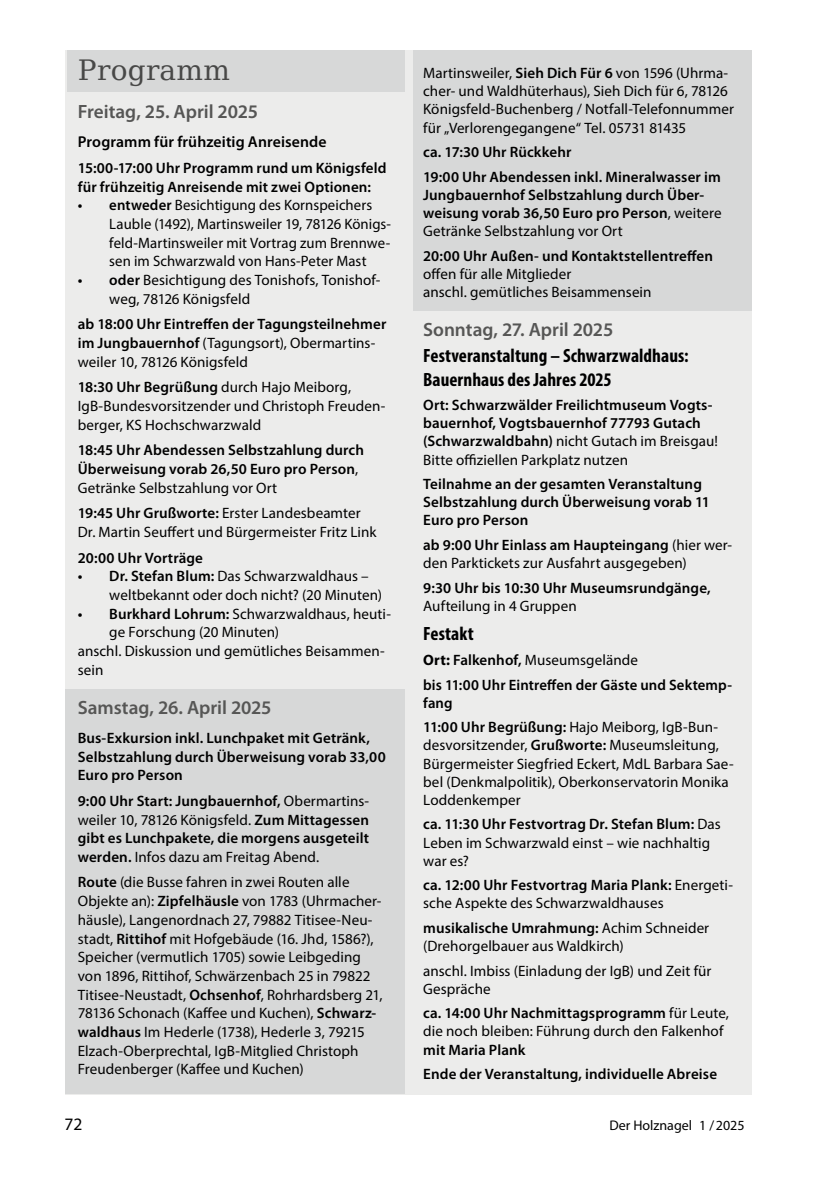
<style>
.page{position:relative;width:834px;height:1181px;background:#fff}
.page>*{position:absolute;margin:0;border:0;box-sizing:border-box;transform-origin:0 0}
.t1{font:28px "Prima Serif BT";letter-spacing:.015em;color:#484847}
.t2{font:700 condensed 19.25px/23.3px "Myriad Pro";letter-spacing:.005em;color:#000}
.t3{font:600 19.25px "Myriad Pro";letter-spacing:-.005em;color:#565655}
.t4{font:17.5px "Myriad Pro";color:#000}
.t5{font:600 15.75px "Myriad Pro";letter-spacing:.005em;color:#000}
.t6{font:15.05px/18.7px "Myriad Pro";letter-spacing:.005em;color:#000}
.t7{font:600 15.05px/18.7px "Myriad Pro";letter-spacing:.005em;color:#000}
.t8{font:14px "Myriad Pro";color:#000}
.s1{font-weight:600}
.s2{font-weight:400}
.s3{font-weight:700}
</style>
<div class="page">
<div style="left:65px;top:50px;width:686px;height:1044px;background:#ececeb"></div>
<div style="left:65px;top:690px;width:340px;height:404px;background:#d7d8d8"></div>
<div style="left:413px;top:50px;width:338px;height:261px;background:#d7d8d8"></div>
<div style="left:67px;top:50px;width:337px;height:42px;background:#d7d8d8"></div>
<h1 class="t1" style="left:78px;top:50px;width:154px">Programm</h1>
<p class="t3" style="left:78px;top:99px;width:182px">Freitag, 25. April 2025</p>
<p class="t5" style="left:78px;top:132px;width:250px">Programm für frühzeitig Anreisende</p>
<p class="t7" style="left:78px;top:158px;width:310px">15:00-17:00 Uhr Programm rund um Königsfeld für frühzeitig Anreisende mit zwei Optionen:</p>
<p class="t6" style="left:109px;top:196px;width:283px;text-indent:-32px"><span class="s1">• entweder</span> Besichtigung des Kornspeichers Lauble (1492), Martinsweiler 19, 78126 Königs&shy;feld-Martinsweiler mit Vortrag zum Brennwe&shy;sen im Schwarzwald von Hans-Peter Mast</p>
<p class="t6" style="left:109px;top:270px;width:272px;text-indent:-32px"><span class="s1">• oder</span> Besichtigung des Tonishofs, Tonishof&shy;weg, 78126 Königsfeld</p>
<p class="t7" style="left:78px;top:315px;width:310px">ab 18:00 Uhr Eintreffen der Tagungsteilnehmer im Jungbauernhof <span class="s2">(Tagungsort), Obermartins&shy;weiler 10, 78126 Königsfeld</span></p>
<p class="t6" style="left:78px;top:378px;width:309px"><span class="s1">18:30 Uhr Begrüßung</span> durch Hajo Meiborg,<br>IgB-Bundesvorsitzender und Christoph Freuden&shy;berger, KS Hochschwarzwald</p>
<p class="t7" style="left:78px;top:440px;width:288px">18:45 Uhr Abendessen Selbstzahlung durch<br>Überweisung vorab 26,50 Euro pro Person<span class="s2">,<br>Getränke Selbstzahlung vor Ort</span></p>
<p class="t6" style="left:78px;top:504px;width:300px"><span class="s1">19:45 Uhr Grußworte:</span> Erster Landesbeamter<br>Dr. Martin Seuffert und Bürgermeister Fritz Link</p>
<p class="t7" style="left:78px;top:548px;width:127px">20:00 Uhr Vorträge</p>
<p class="t6" style="left:109px;top:567px;width:274px;text-indent:-31px"><span class="s1">• Dr. Stefan Blum:</span> Das Schwarzwaldhaus – weltbekannt oder doch nicht? (20 Minuten)</p>
<p class="t6" style="left:78px;top:604px;width:314px"><span class="s1">• Burkhard Lohrum:</span> Schwarzwaldhaus, heuti-</p>
<p class="t6" style="left:109px;top:623px;width:171px">ge Forschung (20 Minuten)</p>
<p class="t6" style="left:78px;top:641px;width:308px">anschl. Diskussion und gemütliches Beisammen-</p>
<p class="t6" style="left:78px;top:660px;width:27px">sein</p>
<p class="t3" style="left:78px;top:695px;width:195px">Samstag, 26. April 2025</p>
<p class="t7" style="left:78px;top:728px;width:309px">Bus-Exkursion inkl. Lunchpaket mit Getränk,<br>Selbstzahlung durch Überweisung vorab 33,00<br>Euro pro Person</p>
<p class="t7" style="left:78px;top:791px;width:293px;text-align:justify">9:00 Uhr Start: Jungbauernhof, <span class="s2">Obermartins&shy;weiler 10, 78126 Königsfeld.</span> Zum Mittagessen gibt es Lunchpakete, die morgens ausgeteilt werden. <span class="s2">Infos dazu am Freitag Abend.</span></p>
<p class="t6" style="left:78px;top:873px;width:306px"><span class="s1">Route</span> (die Busse fahren in zwei Routen alle Objekte an): <span class="s1">Zipfelhäusle</span> von 1783 (Uhrmacher&shy;häusle), Langenordnach 27, 79882 Titisee-Neu&shy;stadt, <span class="s1">Rittihof</span> mit Hofgebäude (16. Jhd, 1586?), Speicher (vermutlich 1705) sowie Leibgeding von 1896, Rittihof, Schwärzenbach 25 in 79822<br>Titisee-Neustadt, <span class="s1">Ochsenhof</span>, Rohrhardsberg 21, 78136 Schonach (Kaffee und Kuchen), <span class="s1">Schwarz&shy;waldhaus</span> Im Hederle (1738), Hederle 3, 79215<br>Elzach-Oberprechtal, IgB-Mitglied Christoph Freudenberger (Kaffee und Kuchen)</p>
<p class="t6" style="left:423px;top:64px;width:312px;line-height:18.2px">Martinsweiler, <span class="s1">Sieh Dich Für 6</span> von 1596 (Uhrma&shy;cher- und Waldhüterhaus), Sieh Dich für 6, 78126<br>Königsfeld-Buchenberg / Notfall-Telefonnummer für „Verlorengegangene“ Tel. 05731 81435</p>
<p class="t7" style="left:423px;top:139px;width:299px;line-height:24.5px">ca. 17:30 Uhr Rückkehr<br>19:00 Uhr Abendessen inkl. Mineralwasser im</p>
<p class="t7" style="left:423px;top:185px;width:300px;line-height:18.2px">Jungbauernhof Selbstzahlung durch Über&shy;weisung vorab 36,50 Euro pro Person<span class="s2">, weitere<br>Getränke Selbstzahlung vor Ort</span></p>
<p class="t7" style="left:423px;top:246px;width:291px">20:00 Uhr Außen- und Kontaktstellentreffen</p>
<p class="t6" style="left:423px;top:264px;width:230px;line-height:18.2px">offen für alle Mitglieder<br>anschl. gemütliches Beisammensein</p>
<p class="t3" style="left:423px;top:317px;width:192px">Sonntag, 27. April 2025</p>
<p class="t2" style="left:423px;top:344px;width:267px">Festveranstaltung – Schwarzwaldhaus:<br>Bauernhaus des Jahres 2025</p>
<p class="t7" style="left:423px;top:396px;width:296px;line-height:18.2px">Ort: Schwarzwälder Freilichtmuseum Vogts&shy;bauernhof, Vogtsbauernhof 77793 Gutach (Schwarzwaldbahn) <span class="s2">nicht Gutach im Breisgau!<br>Bitte offiziellen Parkplatz nutzen</span></p>
<p class="t7" style="left:423px;top:474px;width:288px;line-height:18.2px">Teilnahme an der gesamten Veranstaltung<br>Selbstzahlung durch Überweisung vorab 11<br>Euro pro Person</p>
<p class="t6" style="left:423px;top:535px;width:310px;line-height:18.2px"><span class="s1">ab 9:00 Uhr Einlass am Haupteingang</span> (hier wer&shy;den Parktickets zur Ausfahrt ausgegeben)</p>
<p class="t7" style="left:423px;top:578px;width:289px">9:30 Uhr bis 10:30 Uhr Museumsrundgänge,</p>
<p class="t6" style="left:423px;top:596px;width:155px">Aufteilung in 4 Gruppen</p>
<p class="t2" style="left:423px;top:622px;width:52px">Festakt</p>
<p class="t7" style="left:423px;top:647px;width:310px;line-height:24.5px"><span class="s3">Ort:</span> Falkenhof, <span class="s2">Museumsgelände<br></span>bis 11:00 Uhr Eintreffen der Gäste und Sektemp-</p>
<p class="t7" style="left:423px;top:690px;width:296px;line-height:24.5px">fang<br>11:00 Uhr Begrüßung: <span class="s2">Hajo Meiborg, IgB-Bun-</span></p>
<p class="t6" style="left:423px;top:736px;width:312px;line-height:18.2px">desvorsitzender, <span class="s1">Grußworte:</span> Museumsleitung, Bürgermeister Siegfried Eckert, MdL Barbara Sae&shy;bel (Denkmalpolitik), Oberkonservatorin Monika Loddenkemper</p>
<p class="t6" style="left:423px;top:815px;width:299px;line-height:18.2px"><span class="s1">ca. 11:30 Uhr Festvortrag Dr. Stefan Blum:</span> Das<br>Leben im Schwarzwald einst – wie nachhaltig war es?</p>
<p class="t6" style="left:423px;top:876px;width:311px;line-height:18.2px"><span class="s1">ca. 12:00 Uhr Festvortrag Maria Plank:</span> Energeti&shy;sche Aspekte des Schwarzwaldhauses</p>
<p class="t6" style="left:423px;top:918px;width:287px;line-height:18.2px"><span class="s1">musikalische Umrahmung:</span> Achim Schneider (Drehorgelbauer aus Waldkirch)</p>
<p class="t6" style="left:423px;top:961px;width:290px;line-height:18.2px">anschl. Imbiss (Einladung der IgB) und Zeit für<br>Gespräche</p>
<p class="t6" style="left:423px;top:1004px;width:307px;line-height:18.2px"><span class="s1">ca. 14:00 Uhr Nachmittagsprogramm</span> für Leute, die noch bleiben: Führung durch den Falkenhof</p>
<p class="t7" style="left:423px;top:1037px;width:295px;line-height:24.5px">mit Maria Plank<br>Ende der Veranstaltung, individuelle Abreise</p>
<p class="t4" style="left:64px;top:1113px;width:19px">72</p>
<p class="t8" style="left:609px;top:1116px;width:137px">Der Holznagel 1 /2025</p>
</div>
